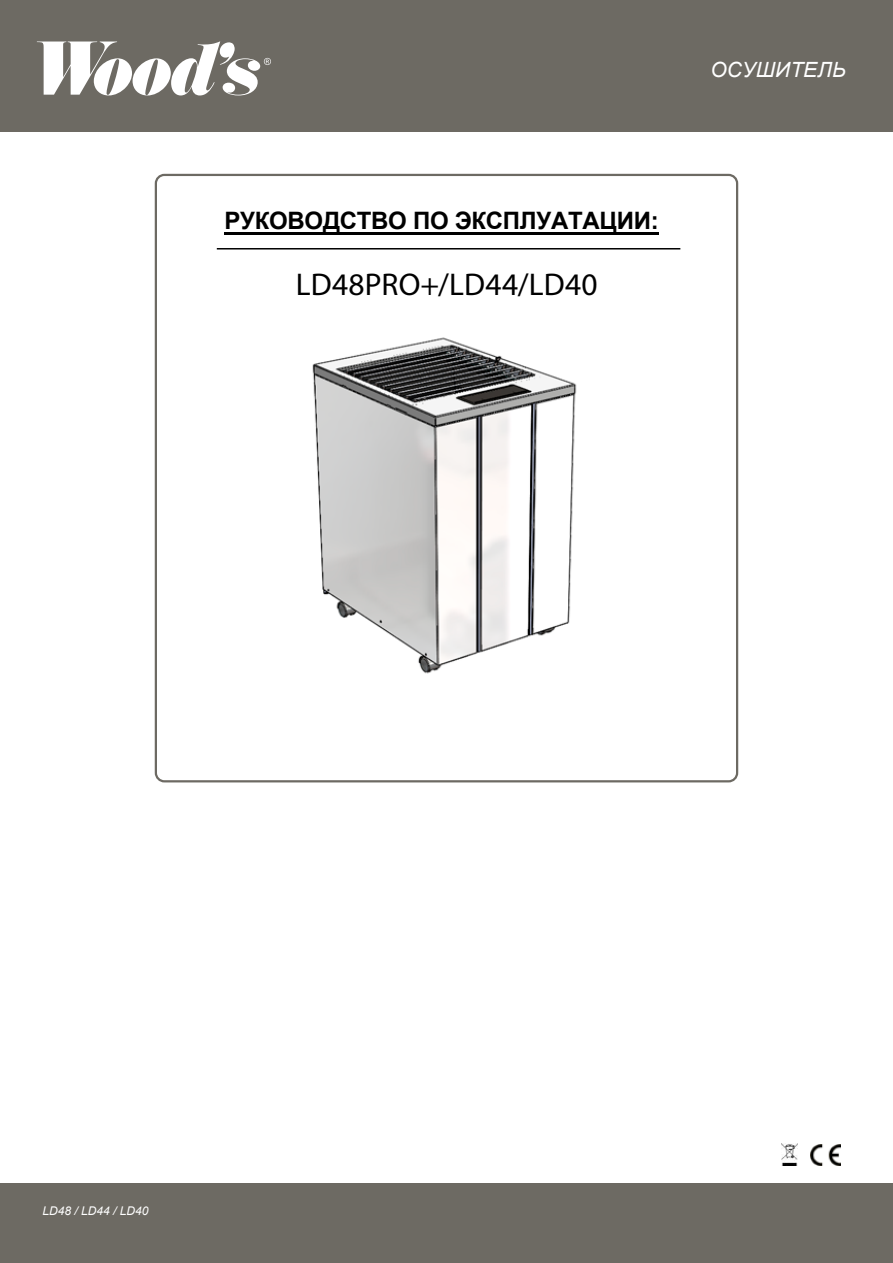
<style>
.page{position:relative;width:893px;height:1263px;background:#fff}
.page>*{position:absolute;margin:0;border:0;box-sizing:border-box;transform-origin:0 0}
.t1{font:31.5px "Myriad Pro";letter-spacing:.005em;color:#000}
.t2{font:700 24px "Arial";letter-spacing:-.01em;color:#000}
.t3{font:italic 21px "Arial";letter-spacing:.005em;color:#fff}
.t4{font:italic 12px "Arial";color:#fff}
</style>
<div class="page">
<div style="left:0;top:1183px;width:893px;height:80px;background:#6d6a63"></div>
<div style="left:0;top:0;width:893px;height:132px;background:#6d6a63"></div>
<img style="left:312px;top:337px;width:265px;height:337px">
<hr style="left:224px;top:232px;width:435px;height:3px;background:#000">
<hr style="left:217px;top:248px;width:463px;height:1px;background:#000">
<svg style="left:37px;top:41px;width:234px;height:54px"></svg>
<img style="left:811px;top:1144px;width:30px;height:21px">
<img style="left:781px;top:1143px;width:16px;height:22px">
<p class="t2" style="left:224px;top:203px;width:436px">РУКОВОДСТВО ПО ЭКСПЛУАТАЦИИ:</p>
<h1 class="t1" style="left:296px;top:265px;width:303px">LD48PRO+/LD44/LD40</h1>
<p class="t3" style="left:710px;top:56px;width:137px">ОСУШИТЕЛЬ</p>
<p class="t4" style="left:43px;top:1203px;width:108px">LD48 / LD44 / LD40</p>
</div>
